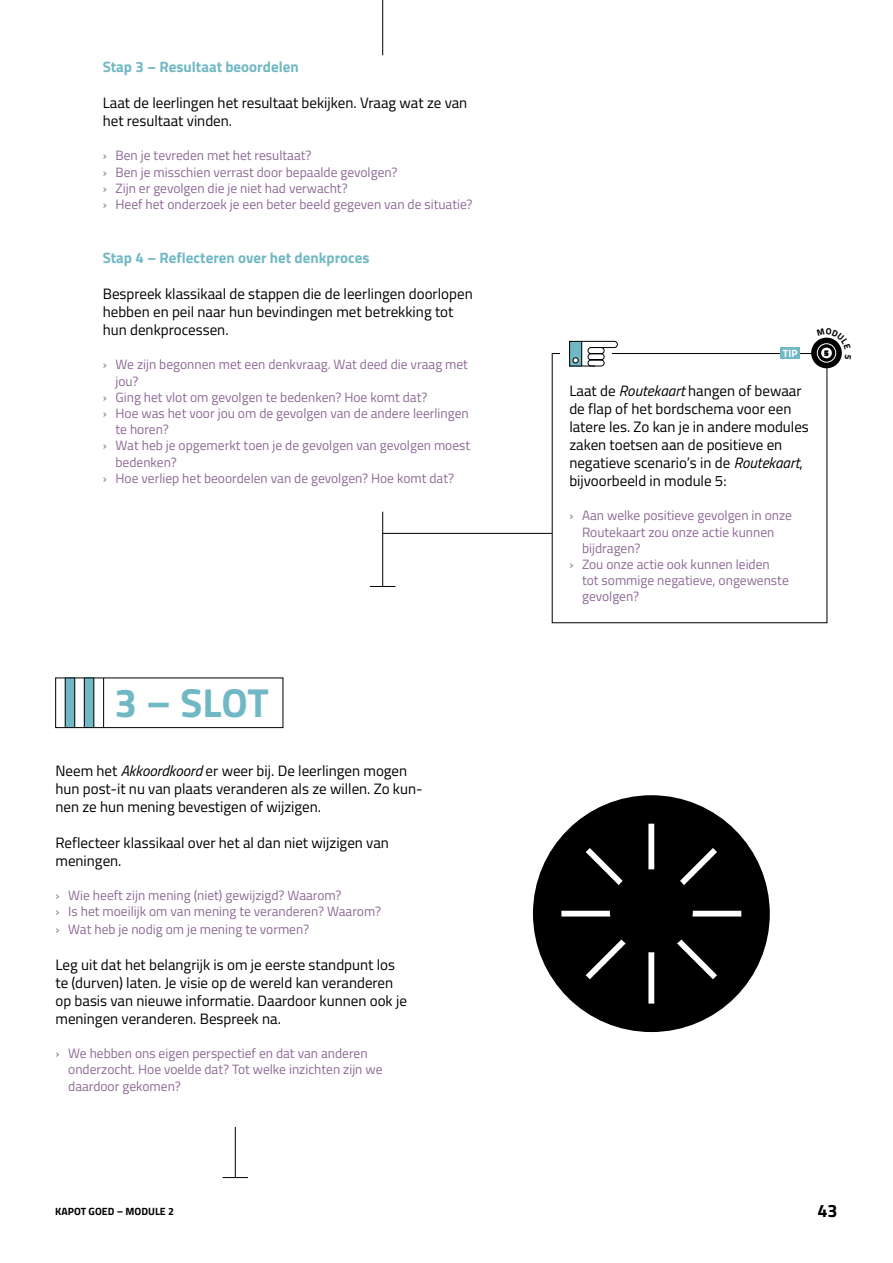
<style>
.page{position:relative;width:893px;height:1263px;background:#fff}
.page>*{position:absolute;margin:0;border:0;box-sizing:border-box;transform-origin:0 0}
.t1{font:700 40.5px "Titillium Web";color:#71b8c5}
.t2{font:700 18px "Titillium Web";color:#000}
.t3{font:15px/18px "Titillium Web";color:#000}
.t4{font:700 15px "Titillium Web";color:#71b8c5}
.t5{font:13.5px/16.2px "Titillium Web";color:#8e6995}
.t6{font:700 10.5px "Titillium Web";color:#000}
.t7{font:700 10.5px "Titillium Web";color:#fff}
.t8{font:900 8.4px "Titillium Web";color:#000}
.s1{font-style:italic}
</style>
<div class="page">
<div style="left:84px;top:678px;width:10px;height:50px;background:#71b8c5"></div>
<div style="left:65px;top:678px;width:10px;height:50px;background:#71b8c5"></div>
<div style="left:55px;top:677px;width:228px;height:51px;border:1px solid #000"></div>
<hr style="left:65px;top:678px;width:1px;height:50px;background:#000">
<hr style="left:74px;top:678px;width:1px;height:50px;background:#000">
<hr style="left:84px;top:678px;width:1px;height:50px;background:#000">
<hr style="left:93px;top:678px;width:1px;height:50px;background:#000">
<hr style="left:103px;top:678px;width:1px;height:50px;background:#000">
<hr style="left:382px;top:0;width:1px;height:55px;background:#000">
<hr style="left:382px;top:512px;width:1px;height:75px;background:#000">
<svg style="left:370px;top:586px;width:25px;height:1px"></svg>
<hr style="left:383px;top:533px;width:180px;height:1px;background:#000">
<hr style="left:235px;top:1127px;width:1px;height:51px;background:#000">
<svg style="left:223px;top:1177px;width:25px;height:1px"></svg>
<div style="left:781px;top:348px;width:19px;height:11px;background:#71b8c5"></div>
<svg style="left:569px;top:341px;width:49px;height:25px"></svg>
<div style="left:811px;top:338px;width:31px;height:30px;background:#000;border-radius:50%"></div>
<div style="left:817px;top:343px;width:19px;height:20px;border:1px solid #fff;border-radius:50%"></div>
<div style="left:533px;top:795px;width:237px;height:237px;background:#000;border-radius:50%"></div>
<div style="left:648px;top:824px;width:6px;height:179px;background:#fff"></div>
<div style="left:561px;top:911px;width:180px;height:5px;background:#fff"></div>
<svg style="left:580px;top:842px;width:143px;height:143px"></svg>
<svg style="left:817px;top:337px;width:25px;height:22px"></svg>
<p class="t4" style="left:103px;top:56px;width:197px">Stap 3 – Resultaat beoordelen</p>
<p class="t3" style="left:103px;top:93px;width:366px">Laat de leerlingen het resultaat bekijken. Vraag wat ze van het resultaat vinden.</p>
<p class="t5" style="left:103px;top:147px;width:371px">› Ben je tevreden met het resultaat?<br>› Ben je misschien verrast door bepaalde gevolgen?<br>› Zijn er gevolgen die je niet had verwacht?<br>› Heef het onderzoek je een beter beeld gegeven van de situatie?</p>
<p class="t4" style="left:103px;top:246px;width:268px">Stap 4 – Reflecteren over het denkproces</p>
<p class="t3" style="left:103px;top:284px;width:371px">Bespreek klassikaal de stappen die de leerlingen doorlopen hebben en peil naar hun bevindingen met betrekking tot hun denkprocessen.</p>
<p class="t5" style="left:103px;top:356px;width:367px">› We zijn begonnen met een denkvraag. Wat deed die vraag met</p>
<p class="t5" style="left:116px;top:372px;width:25px">jou?</p>
<p class="t5" style="left:103px;top:388px;width:326px">› Ging het vlot om gevolgen te bedenken? Hoe komt dat?</p>
<p class="t5" style="left:103px;top:404px;width:368px">› Hoe was het voor jou om de gevolgen van de andere leerlingen</p>
<p class="t5" style="left:116px;top:421px;width:55px">te horen?</p>
<p class="t5" style="left:103px;top:437px;width:369px">› Wat heb je opgemerkt toen je de gevolgen van gevolgen moest</p>
<p class="t5" style="left:116px;top:453px;width:63px">bedenken?</p>
<p class="t5" style="left:103px;top:469px;width:353px">› Hoe verliep het beoordelen van de gevolgen? Hoe komt dat?</p>
<h1 class="t1" style="left:115px;top:671px;width:156px">3 – SLOT</h1>
<p class="t3" style="left:55px;top:761px;width:369px">Neem het <span class="s1">Akkoordkoord</span> er weer bij. De leerlingen mogen hun post-it nu van plaats veranderen als ze willen. Zo kun&shy;nen ze hun mening bevestigen of wijzigen.</p>
<p class="t3" style="left:55px;top:833px;width:335px">Reflecteer klassikaal over het al dan niet wijzigen van meningen.</p>
<p class="t5" style="left:55px;top:886px;width:327px">› Wie heeft zijn mening (niet) gewijzigd? Waarom?<br>› Is het moeilijk om van mening te veranderen? Waarom?</p>
<p class="t5" style="left:55px;top:920px;width:255px">› Wat heb je nodig om je mening te vormen?</p>
<p class="t3" style="left:55px;top:955px;width:353px">Leg uit dat het belangrijk is om je eerste standpunt los te (durven) laten. Je visie op de wereld kan veranderen op basis van nieuwe informatie. Daardoor kunnen ook je meningen veranderen. Bespreek na.</p>
<p class="t5" style="left:68px;top:1045px;width:316px;text-indent:-13px">› We hebben ons eigen perspectief en dat van anderen onderzocht. Hoe voelde dat? Tot welke inzichten zijn we daardoor gekomen?</p>
<p class="t7" style="left:783px;top:345px;width:16px">TIP</p>
<p class="t8" style="left:824px;top:347px;width:6px">5</p>
<p class="t3" style="left:569px;top:381px;width:241px">Laat de <span class="s1">Routekaart</span> hangen of bewaar de flap of het bordschema voor een latere les. Zo kan je in andere modules zaken toetsen aan de positieve en negatieve scenario’s in de <span class="s1">Routekaart</span>, bijvoorbeeld in module 5:</p>
<p class="t5" style="left:569px;top:507px;width:224px">› Aan welke positieve gevolgen in onze</p>
<p class="t5" style="left:582px;top:523px;width:194px">Routekaart zou onze actie kunnen</p>
<p class="t5" style="left:582px;top:539px;width:60px">bijdragen?</p>
<p class="t5" style="left:569px;top:555px;width:202px">› Zou onze actie ook kunnen leiden</p>
<p class="t5" style="left:582px;top:572px;width:208px">tot sommige negatieve, ongewenste</p>
<p class="t5" style="left:582px;top:588px;width:59px">gevolgen?</p>
<p class="t6" style="left:55px;top:1203px;width:120px">KAPOT GOED – MODULE 2</p>
<h2 class="t2" style="left:817px;top:1197px;width:22px">43</h2>
</div>
